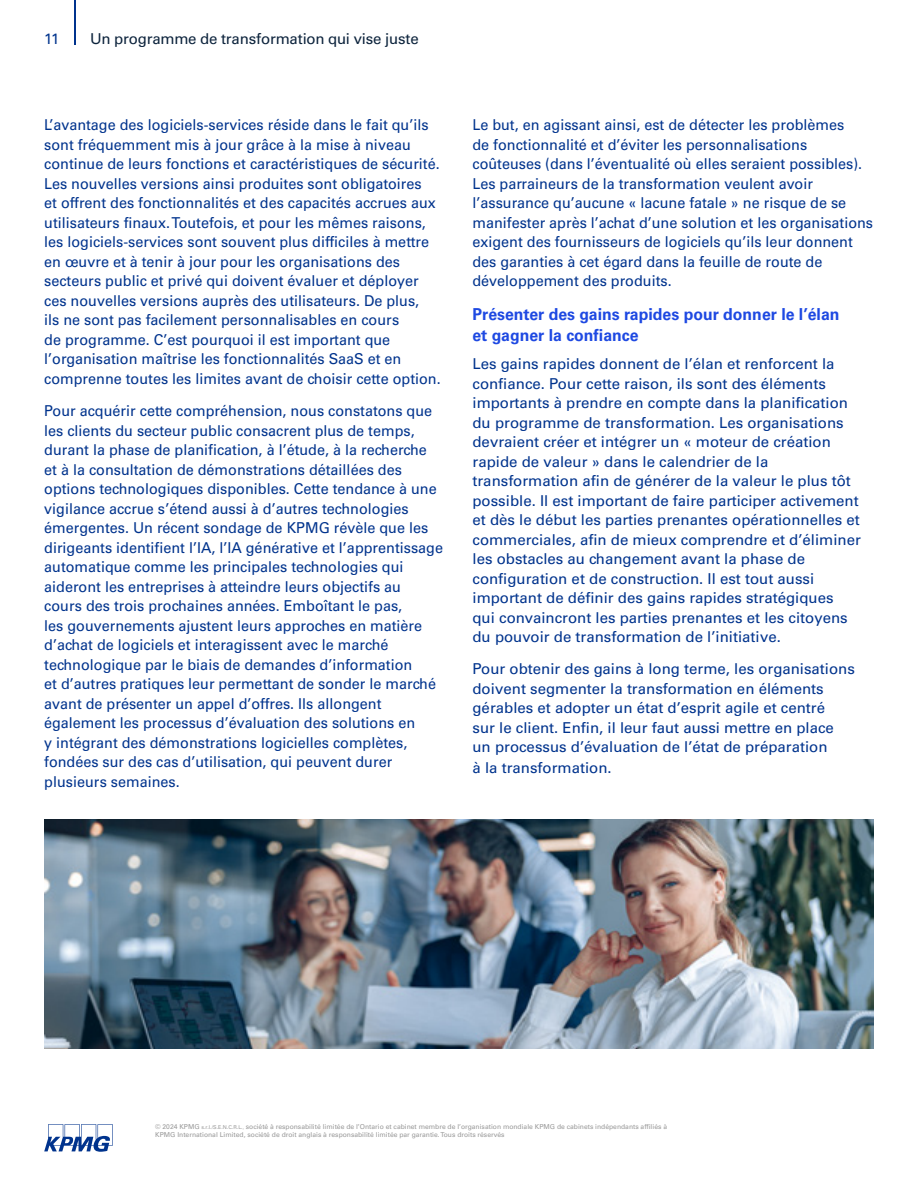
<style>
.page{position:relative;width:918px;height:1188px;background:#fff}
.page>*{position:absolute;margin:0;border:0;box-sizing:border-box;transform-origin:0 0}
.t1{font:700 16.5px/21px "Univers";color:#1e49e2;scale:.96 1}
.t2{font:15px/19.5px "Univers";color:#00338d;scale:.96 1}
.t3{font:15px/19.5px "Univers";color:#00338d}
.t4{font:15px "Univers LT Std";letter-spacing:-.015em;color:#0c233c}
.t5{font:15px "Univers LT Std";color:#00338d}
.t6{font:6.75px/8.1px "Univers LT Std";color:#989898}
.s1{font-size:5.25px}
.s2{font-size:4.5px}
</style>
<div class="page">
<svg style="left:44px;top:1124px;width:69px;height:28px"></svg>
<hr style="left:74px;top:0;width:2px;height:44px;background:#00338d">
<img style="left:44px;top:819px;width:830px;height:230px">
<p class="t5" style="left:44px;top:30px;width:17px">11</p>
<p class="t4" style="left:90px;top:30px;width:330px">Un programme de transformation qui vise juste</p>
<p class="t2" style="left:44px;top:115px;width:415px">L’avantage des logiciels-services réside dans le fait qu’ils sont fréquemment mis à jour grâce à la mise à niveau continue de leurs fonctions et caractéristiques de sécurité.<br>Les nouvelles versions ainsi produites sont obligatoires<br>et offrent des fonctionnalités et des capacités accrues aux utilisateurs finaux. Toutefois, et pour les mêmes raisons, les logiciels-services sont souvent plus difficiles à mettre en œuvre et à tenir à jour pour les organisations des secteurs public et privé qui doivent évaluer et déployer ces nouvelles versions auprès des utilisateurs. De plus,<br>ils ne sont pas facilement personnalisables en cours<br>de programme. C’est pourquoi il est important que l’organisation maîtrise les fonctionnalités SaaS et en comprenne toutes les limites avant de choisir cette option.</p>
<p class="t2" style="left:44px;top:401px;width:417px">Pour acquérir cette compréhension, nous constatons que les clients du secteur public consacrent plus de temps, durant la phase de planification, à l’étude, à la recherche et à la consultation de démonstrations détaillées des options technologiques disponibles. Cette tendance à une vigilance accrue s’étend aussi à d’autres technologies émergentes. Un récent sondage de KPMG révèle que les dirigeants identifient l’IA, l’IA générative et l’apprentissage automatique comme les principales technologies qui aideront les entreprises à atteindre leurs objectifs au<br>cours des trois prochaines années. Emboîtant le pas,<br>les gouvernements ajustent leurs approches en matière d’achat de logiciels et interagissent avec le marché technologique par le biais de demandes d’information<br>et d’autres pratiques leur permettant de sonder le marché avant de présenter un appel d’offres. Ils allongent également les processus d’évaluation des solutions en<br>y intégrant des démonstrations logicielles complètes, fondées sur des cas d’utilisation, qui peuvent durer plusieurs semaines.</p>
<p class="t2" style="left:473px;top:115px;width:419px">Le but, en agissant ainsi, est de détecter les problèmes<br>de fonctionnalité et d’éviter les personnalisations coûteuses (dans l’éventualité où elles seraient possibles).<br>Les parraineurs de la transformation veulent avoir l’assurance qu’aucune « lacune fatale » ne risque de se manifester après l’achat d’une solution et les organisations exigent des fournisseurs de logiciels qu’ils leur donnent des garanties à cet égard dans la feuille de route de développement des produits.</p>
<p class="t1" style="left:472px;top:304px;width:384px">Présenter des gains rapides pour donner le l’élan et gagner la confiance</p>
<p class="t3" style="left:472px;top:354px;width:390px">Les gains rapides donnent de l’élan et renforcent la confiance. Pour cette raison, ils sont des éléments importants à prendre en compte dans la planification du programme de transformation. Les organisations devraient créer et intégrer un « moteur de création rapide de valeur » dans le calendrier de la transformation afin de générer de la valeur le plus tôt possible. Il est important de faire participer activement et dès le début les parties prenantes opérationnelles et commerciales, afin de mieux comprendre et d’éliminer les obstacles au changement avant la phase de configuration et de construction. Il est tout aussi important de définir des gains rapides stratégiques<br>qui convaincront les parties prenantes et les citoyens du pouvoir de transformation de l’initiative.</p>
<p class="t3" style="left:472px;top:659px;width:384px">Pour obtenir des gains à long terme, les organisations doivent segmenter la transformation en éléments gérables et adopter un état d’esprit agile et centré<br>sur le client. Enfin, il leur faut aussi mettre en place un processus d’évaluation de l’état de préparation</p>
<p class="t3" style="left:472px;top:758px;width:141px">à la transformation.</p>
<p class="t6" style="left:155px;top:1123px;width:513px">© 2024 KPMG <span class="s1">s.r.l./S.E.N.C.R.L.</span><span class="s2">,</span> société à responsabilité limitée de l’Ontario et cabinet membre de l’organisation mondiale KPMG de cabinets indépendants affiliés à<br>KPMG International Limited, société de droit anglais à responsabilité limitée par garantie. Tous droits réservés</p>
</div>
